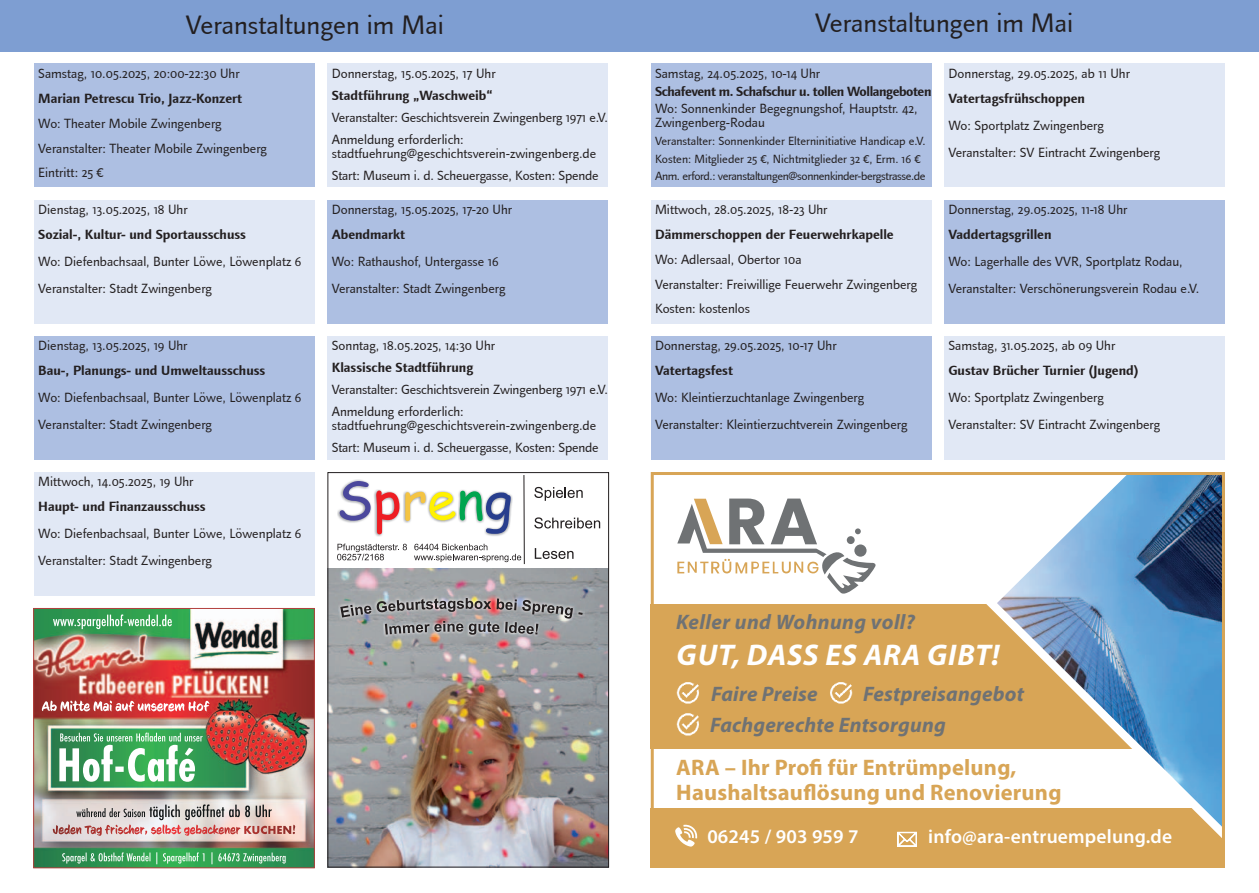
<style>
.page{position:relative;width:1259px;height:893px;background:#fff}
.page>*{position:absolute;margin:0;border:0;box-sizing:border-box;transform-origin:0 0}
.t1{font:italic 700 30px "Myriad Pro";letter-spacing:.03em;color:#fff}
.t2{font:27px "Linotype Finnegan";color:#231f20}
.t3{font:700 22.5px/25.5px "Myriad Pro";letter-spacing:.01em;color:#d8a556}
.t4{font:italic 700 21px/31.5px "Myriad Pro";letter-spacing:.01em;color:#6f7274}
.t5{font:600 19.5px "Myriad Pro";letter-spacing:.01em;color:#fff}
.t6{font:13.5px/27px "Linotype Finnegan Os F";color:#231f20}
.t7{font:700 13.5px "Linotype Finnegan Os F";color:#231f20}
.t8{font:700 13.5px "Linotype Finnegan Os F";letter-spacing:-.03em;color:#231f20}
.t9{font:12px/17.7px "Linotype Finnegan Os F";color:#231f20}
</style>
<div class="page">
<div style="left:0;top:0;width:1259px;height:51px;background:#7e9ed2"></div>
<div style="left:34px;top:64px;width:281px;height:123px;background:#adbfe2"></div>
<div style="left:34px;top:200px;width:281px;height:123px;background:#e1e8f5"></div>
<div style="left:34px;top:336px;width:281px;height:123px;background:#adbfe2"></div>
<div style="left:327px;top:64px;width:281px;height:123px;background:#e1e8f5"></div>
<div style="left:327px;top:200px;width:281px;height:123px;background:#adbfe2"></div>
<div style="left:327px;top:336px;width:281px;height:123px;background:#e1e8f5"></div>
<div style="left:651px;top:64px;width:280px;height:123px;background:#adbfe2"></div>
<div style="left:651px;top:200px;width:280px;height:123px;background:#e1e8f5"></div>
<div style="left:651px;top:336px;width:280px;height:123px;background:#adbfe2"></div>
<div style="left:944px;top:64px;width:281px;height:123px;background:#e1e8f5"></div>
<div style="left:944px;top:200px;width:281px;height:123px;background:#adbfe2"></div>
<div style="left:944px;top:336px;width:281px;height:123px;background:#e1e8f5"></div>
<div style="left:651px;top:604px;width:574px;height:145px;background:#d8a556"></div>
<div style="left:651px;top:808px;width:574px;height:59px;background:#d8a556"></div>
<svg style="left:675px;top:825px;width:22px;height:22px"></svg>
<svg style="left:677px;top:499px;width:199px;height:95px"></svg>
<svg style="left:986px;top:476px;width:235px;height:361px"></svg>
<div style="left:651px;top:472px;width:574px;height:395px;border:3px solid #d8a556"></div>
<img style="left:676px;top:682px;width:23px;height:22px">
<svg style="left:676px;top:701px;width:23px;height:1px"></svg>
<img style="left:830px;top:682px;width:22px;height:22px">
<svg style="left:830px;top:701px;width:22px;height:1px"></svg>
<img style="left:676px;top:713px;width:23px;height:23px">
<svg style="left:676px;top:732px;width:23px;height:1px"></svg>
<img style="left:35px;top:610px;width:278px;height:256px">
<svg style="left:53px;top:614px;width:119px;height:15px"></svg>
<svg style="left:42px;top:699px;width:168px;height:13px"></svg>
<svg style="left:62px;top:852px;width:224px;height:12px"></svg>
<svg style="left:64px;top:804px;width:208px;height:31px"></svg>
<svg style="left:59px;top:733px;width:143px;height:49px"></svg>
<div style="left:33px;top:608px;width:282px;height:260px;border:1px solid #b3403d"></div>
<img style="left:329px;top:569px;width:278px;height:296px">
<img style="left:338px;top:479px;width:174px;height:57px">
<svg style="left:340px;top:481px;width:30px;height:40px"></svg>
<svg style="left:376px;top:491px;width:23px;height:43px"></svg>
<svg style="left:405px;top:491px;width:106px;height:43px"></svg>
<svg style="left:534px;top:487px;width:49px;height:14px"></svg>
<svg style="left:534px;top:517px;width:66px;height:11px"></svg>
<svg style="left:535px;top:548px;width:38px;height:11px"></svg>
<svg style="left:337px;top:544px;width:70px;height:16px"></svg>
<svg style="left:414px;top:544px;width:107px;height:18px"></svg>
<hr style="left:523px;top:475px;width:2px;height:89px;background:#231f20">
<img style="left:383px;top:635px;width:157px;height:1px">
<img style="left:338px;top:596px;width:247px;height:25px">
<svg style="left:340px;top:598px;width:242px;height:37px"></svg>
<div style="left:327px;top:472px;width:282px;height:395px;border:1px solid #231f20"></div>
<div style="left:34px;top:472px;width:281px;height:123px;background:#e1e8f5"></div>
<svg style="left:897px;top:831px;width:20px;height:16px"></svg>
<h2 class="t2" style="left:186px;top:9px;width:259px">Veranstaltungen im Mai</h2>
<h2 class="t2" style="left:815px;top:8px;width:259px">Veranstaltungen im Mai</h2>
<p class="t6" style="left:38px;top:60px;width:203px">Samstag, 10.05.2025, 20:00-22:30 Uhr</p>
<p class="t7" style="left:38px;top:90px;width:205px">Marian Petrescu Trio, Jazz-Konzert</p>
<p class="t6" style="left:38px;top:111px;width:230px;line-height:24.9px">Wo: Theater Mobile Zwingenberg<br>Veranstalter: Theater Mobile Zwingenberg<br>Eintritt: 25 €</p>
<p class="t6" style="left:38px;top:196px;width:151px">Dienstag, 13.05.2025, 18 Uhr</p>
<p class="t7" style="left:38px;top:226px;width:209px">Sozial-, Kultur- und Sportausschuss</p>
<p class="t6" style="left:38px;top:248px;width:265px">Wo: Diefenbachsaal, Bunter Löwe, Löwenplatz 6<br>Veranstalter: Stadt Zwingenberg</p>
<p class="t6" style="left:332px;top:60px;width:166px">Donnerstag, 15.05.2025, 17 Uhr</p>
<p class="t7" style="left:332px;top:87px;width:162px">Stadtführung „Waschweib“</p>
<p class="t6" style="left:332px;top:106px;width:278px;line-height:21.9px">Veranstalter: Geschichtsverein Zwingenberg 1971 e.V.<br>Anmeldung erforderlich:</p>
<p class="t6" style="left:332px;top:142px;width:268px;line-height:21.9px">stadtfuehrung@geschichtsverein-zwingenberg.de<br>Start: Museum i. d. Scheuergasse, Kosten: Spende</p>
<p class="t6" style="left:332px;top:196px;width:182px">Donnerstag, 15.05.2025, 17-20 Uhr</p>
<p class="t7" style="left:332px;top:226px;width:75px">Abendmarkt</p>
<p class="t6" style="left:332px;top:248px;width:175px">Wo: Rathaushof, Untergasse 16<br>Veranstalter: Stadt Zwingenberg</p>
<p class="t6" style="left:655px;top:60px;width:167px">Samstag, 24.05.2025, 10-14 Uhr</p>
<p class="t8" style="left:655px;top:83px;width:278px">Schafevent m. Schafschur u. tollen Wollangeboten</p>
<p class="t6" style="left:655px;top:102px;width:264px;line-height:14.2px">Wo: Sonnenkinder Begegnungshof, Hauptstr. 42,<br>Zwingenberg-Rodau</p>
<p class="t9" style="left:655px;top:132px;width:272px">Veranstalter: Sonnenkinder Elterninitiative Handicap e.V.<br>Kosten: Mitglieder 25 €, Nichtmitglieder 32 €, Erm. 16 €<br>Anm. erford.: veranstaltungen@sonnenkinder-bergstrasse.de</p>
<p class="t6" style="left:655px;top:196px;width:174px">Mittwoch, 28.05.2025, 18-23 Uhr</p>
<p class="t7" style="left:655px;top:226px;width:240px">Dämmerschoppen der Feuerwehrkapelle</p>
<p class="t6" style="left:655px;top:247px;width:264px;line-height:24.9px">Wo: Adlersaal, Obertor 10a<br>Veranstalter: Freiwillige Feuerwehr Zwingenberg<br>Kosten: kostenlos</p>
<p class="t6" style="left:655px;top:332px;width:183px">Donnerstag, 29.05.2025, 10-17 Uhr</p>
<p class="t7" style="left:655px;top:362px;width:79px">Vatertagsfest</p>
<p class="t6" style="left:655px;top:384px;width:254px">Wo: Kleintierzuchtanlage Zwingenberg<br>Veranstalter: Kleintierzuchtverein Zwingenberg</p>
<p class="t6" style="left:948px;top:60px;width:183px">Donnerstag, 29.05.2025, ab 11 Uhr</p>
<p class="t7" style="left:948px;top:90px;width:138px">Vatertagsfrühschoppen</p>
<p class="t6" style="left:948px;top:112px;width:213px">Wo: Sportplatz Zwingenberg<br>Veranstalter: SV Eintracht Zwingenberg</p>
<p class="t6" style="left:948px;top:196px;width:181px">Donnerstag, 29.05.2025, 11-18 Uhr</p>
<p class="t7" style="left:948px;top:226px;width:105px">Vaddertagsgrillen</p>
<p class="t6" style="left:948px;top:248px;width:252px">Wo: Lagerhalle des VVR, Sportplatz Rodau,<br>Veranstalter: Verschönerungsverein Rodau e.V.</p>
<p class="t6" style="left:38px;top:332px;width:151px">Dienstag, 13.05.2025, 19 Uhr</p>
<p class="t7" style="left:38px;top:362px;width:228px">Bau-, Planungs- und Umweltausschuss</p>
<p class="t6" style="left:38px;top:384px;width:265px">Wo: Diefenbachsaal, Bunter Löwe, Löwenplatz 6<br>Veranstalter: Stadt Zwingenberg</p>
<p class="t6" style="left:332px;top:332px;width:165px">Sonntag, 18.05.2025, 14:30 Uhr</p>
<p class="t7" style="left:332px;top:359px;width:143px">Klassische Stadtführung</p>
<p class="t6" style="left:332px;top:378px;width:278px;line-height:21.9px">Veranstalter: Geschichtsverein Zwingenberg 1971 e.V.<br>Anmeldung erforderlich:</p>
<p class="t6" style="left:332px;top:415px;width:268px;line-height:21.9px">stadtfuehrung@geschichtsverein-zwingenberg.de<br>Start: Museum i. d. Scheuergasse, Kosten: Spende</p>
<p class="t6" style="left:948px;top:332px;width:168px">Samstag, 31.05.2025, ab 09 Uhr</p>
<p class="t7" style="left:948px;top:362px;width:191px">Gustav Brücher Turnier (Jugend)</p>
<p class="t6" style="left:948px;top:384px;width:213px">Wo: Sportplatz Zwingenberg<br>Veranstalter: SV Eintracht Zwingenberg</p>
<p class="t6" style="left:38px;top:468px;width:157px">Mittwoch, 14.05.2025, 19 Uhr</p>
<p class="t7" style="left:38px;top:498px;width:169px">Haupt- und Finanzausschuss</p>
<p class="t6" style="left:38px;top:520px;width:265px">Wo: Diefenbachsaal, Bunter Löwe, Löwenplatz 6<br>Veranstalter: Stadt Zwingenberg</p>
<h3 class="t4" style="left:676px;top:606px;width:240px">Keller und Wohnung voll?</h3>
<h1 class="t1" style="left:676px;top:635px;width:324px">GUT, DASS ES ARA GIBT!</h1>
<h3 class="t4" style="left:711px;top:677px;width:108px">Faire Preise</h3>
<h3 class="t4" style="left:710px;top:677px;width:315px;text-indent:153px">Festpreisangebot<br>Fachgerechte Entsorgung</h3>
<h3 class="t3" style="left:676px;top:754px;width:387px">ARA – Ihr Profi für Entrümpelung,<br>Haushaltsauflösung und Renovierung</h3>
<h3 class="t5" style="left:707px;top:824px;width:153px">06245 / 903 959 7</h3>
<h3 class="t5" style="left:928px;top:824px;width:245px">info@ara-entruempelung.de</h3>
</div>
